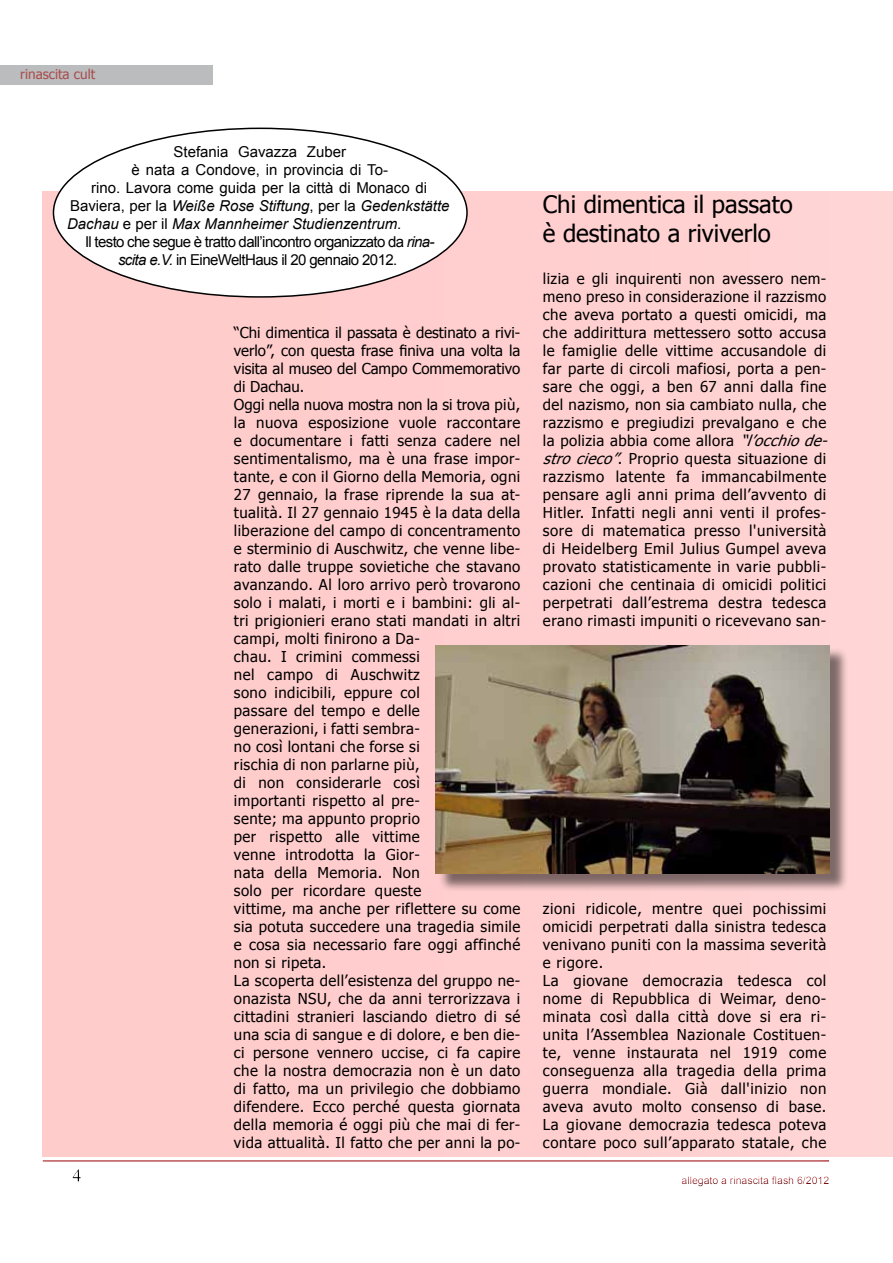
<style>
.page{position:relative;width:893px;height:1263px;background:#fff}
.page>*{position:absolute;margin:0;border:0;box-sizing:border-box;transform-origin:0 0}
.t1{font:24px/28.8px "Tahoma";color:#000}
.t2{font:15px/18px "Tahoma";letter-spacing:.03em;color:#000}
.t3{font:15px "Arial";letter-spacing:-.04em;color:#000}
.t4{font:15px "Arial";color:#000}
.t5{font:italic 15px "Arial";color:#000}
.t6{font:13.5px "Tahoma";color:#aa4d4d}
.t7{font:10.5px "Arial";color:#a10c11}
.s1{font-style:normal}
.s2{font-style:italic}
</style>
<div class="page">
<div style="left:64px;top:1163px;width:27px;height:26px;background:#000;opacity:.75"></div>
<hr style="left:42px;top:1158px;width:789px;height:4px;background:#000;opacity:.75">
<div style="left:676px;top:1173px;width:163px;height:15px;background:#000;opacity:.75"></div>
<div style="left:0;top:65px;width:213px;height:20px;background:#babcbe"></div>
<div style="left:43px;top:191px;width:850px;height:966px;background:#fcc"></div>
<div style="left:53px;top:128px;width:414px;height:169px;background:#fff;border-radius:50%"></div>
<div style="left:438px;top:647px;width:410px;height:245px;background:#000;opacity:.51"></div>
<img style="left:436px;top:645px;width:394px;height:228px">
<p class="t6" style="left:20px;top:65px;width:77px">rinascita cult</p>
<p class="t4" style="left:174px;top:141px;width:174px">Stefania Gavazza Zuber</p>
<p class="t4" style="left:132px;top:159px;width:258px">è nata a Condove, in provincia di To-</p>
<p class="t4" style="left:91px;top:177px;width:337px">rino. Lavora come guida per la città di Monaco di</p>
<p class="t5" style="left:70px;top:196px;width:381px"><span class="s1">Baviera, per la</span> Weiße Rose Stiftung<span class="s1">, per la</span> Gedenkstätte</p>
<p class="t5" style="left:67px;top:214px;width:336px">Dachau <span class="s1">e per il</span> Max Mannheimer Studienzentrum<span class="s1">.</span></p>
<p class="t3" style="left:85px;top:231px;width:351px">Il testo che segue è tratto dall’incontro organizzato da <span class="s2">rina-</span></p>
<p class="t3" style="left:118px;top:249px;width:281px"><span class="s2">scita e.V.</span> in EineWeltHaus il 20 gennaio 2012.</p>
<p class="t2" style="left:234px;top:322px;width:288px">“Chi dimentica il passata è destinato a rivi&shy;verlo”, con questa frase finiva una volta la visita al museo del Campo Commemorativo di Dachau.<br>Oggi nella nuova mostra non la si trova più, la nuova esposizione vuole raccontare e documentare i fatti senza cadere nel sentimentalismo, ma è una frase impor&shy;tante, e con il Giorno della Memoria, ogni 27 gennaio, la frase riprende la sua at&shy;tualità. Il 27 gennaio 1945 è la data della liberazione del campo di concentramento e sterminio di Auschwitz, che venne libe&shy;rato dalle truppe sovietiche che stavano avanzando. Al loro arrivo però trovarono solo i malati, i morti e i bambini: gli al&shy;tri prigionieri erano stati mandati in altri campi, molti finirono a Da-<br>chau. I crimini commessi<br>nel campo di Auschwitz<br>sono indicibili, eppure col<br>passare del tempo e delle<br>generazioni, i fatti sembra-<br>no così lontani che forse si<br>rischia di non parlarne più,<br>di non considerarle così<br>importanti rispetto al pre-<br>sente; ma appunto proprio<br>per rispetto alle vittime<br>venne introdotta la Gior-<br>nata della Memoria. Non<br>solo per ricordare queste<br>vittime, ma anche per riflettere su come sia potuta succedere una tragedia simile e cosa sia necessario fare oggi affinché non si ripeta.<br>La scoperta dell’esistenza del gruppo ne&shy;onazista NSU, che da anni terrorizzava i cittadini stranieri lasciando dietro di sé una scia di sangue e di dolore, e ben die&shy;ci persone vennero uccise, ci fa capire che la nostra democrazia non è un dato di fatto, ma un privilegio che dobbiamo difendere. Ecco perché questa giornata della memoria é oggi più che mai di fer&shy;vida attualità. Il fatto che per anni la po-</p>
<h1 class="t1" style="left:543px;top:189px;width:251px">Chi dimentica il passato è destinato a riviverlo</h1>
<p class="t2" style="left:543px;top:268px;width:292px">lizia e gli inquirenti non avessero nem&shy;meno preso in considerazione il razzismo che aveva portato a questi omicidi, ma che addirittura mettessero sotto accusa le famiglie delle vittime accusandole di far parte di circoli mafiosi, porta a pen&shy;sare che oggi, a ben 67 anni dalla fine del nazismo, non sia cambiato nulla, che razzismo e pregiudizi prevalgano e che la polizia abbia come allora <span class="s2">“l’occhiode&shy;strocieco”</span>. Proprio questa situazione di razzismo latente fa immancabilmente pensare agli anni prima dell’avvento di Hitler. Infatti negli anni venti il profes&shy;sore di matematica presso l'università di Heidelberg Emil Julius Gumpel aveva provato statisticamente in varie pubbli&shy;cazioni che centinaia di omicidi politici perpetrati dall’estrema destra tedesca erano rimasti impuniti o ricevevano san-</p>
<p class="t2" style="left:543px;top:898px;width:285px">zioni ridicole, mentre quei pochissimi omicidi perpetrati dalla sinistra tedesca venivano puniti con la massima severità e rigore.<br>La giovane democrazia tedesca col nome di Repubblica di Weimar, deno&shy;minata così dalla città dove si era ri&shy;unita l’Assemblea Nazionale Costituen&shy;te, venne instaurata nel 1919 come conseguenza alla tragedia della prima guerra mondiale. Già dall'inizio non aveva avuto molto consenso di base.<br>La giovane democrazia tedesca poteva contare poco sull’apparato statale, che</p>
<p class="t7" style="left:681px;top:1173px;width:149px">allegato a rinascita flash 6/2012</p>
</div>
